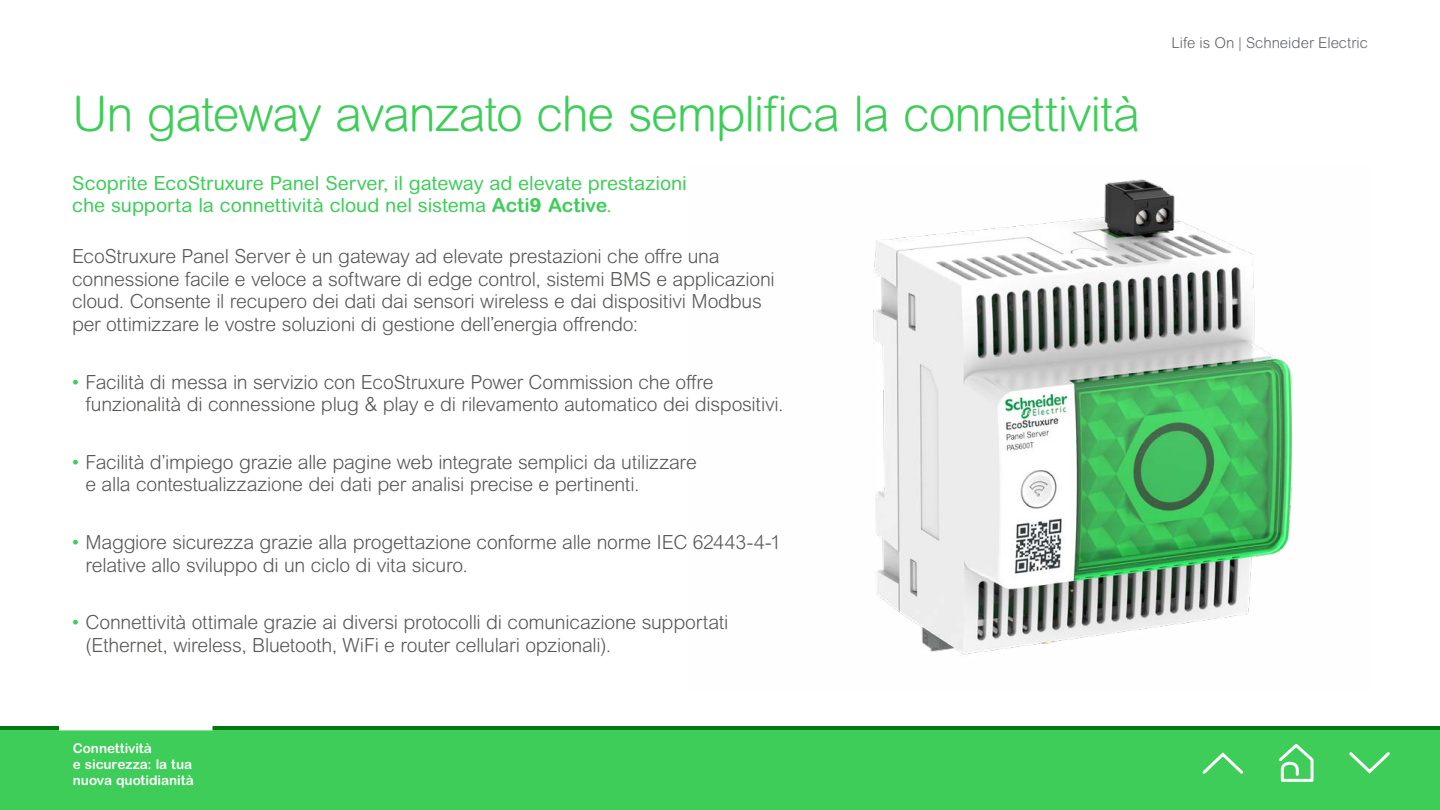
<style>
.page{position:relative;width:1440px;height:810px;background:#fff}
.page>*{position:absolute;margin:0;border:0;box-sizing:border-box;transform-origin:0 0}
.t1{font:300 48.75px "Arial Rounded MT Pro";letter-spacing:-.025em;color:#3dcd58}
.t2{font:300 19.5px/22.5px "Arial Rounded MT Pro";letter-spacing:-.015em;color:#575756}
.t3{font:19.5px/22.5px "Arial Rounded MT Pro";color:#3dcd58}
.t4{font:300 15px "Arial Rounded MT Pro";color:#626469}
.t5{font:700 13.5px/15.8px "Arial Rounded MT Pro";letter-spacing:-.005em;color:#fff}
.s1{font-weight:700}
.s2{font-weight:800}
.s3{font-weight:400;color:#3dcd58}
</style>
<div class="page">
<div style="left:0;top:726px;width:1440px;height:84px;background:#3dcd58"></div>
<svg style="left:1279px;top:744px;width:35px;height:38px"></svg>
<svg style="left:1202px;top:752px;width:42px;height:22px"></svg>
<svg style="left:1349px;top:752px;width:41px;height:22px"></svg>
<hr style="left:0;top:726px;width:1440px;height:4px;background:#007710">
<svg style="left:59px;top:726px;width:153px;height:4px"></svg>
<img style="left:873px;top:179px;width:419px;height:476px">
<h1 class="t1" style="left:73px;top:85px;width:1069px">Un gateway avanzato che semplifica la connettività</h1>
<p class="t3" style="left:72px;top:172px;width:616px">Scoprite EcoStruxure Panel Server, il gateway ad elevate prestazioni che supporta la connettività cloud nel sistema <span class="s1">Acti</span><span class="s2">9</span> <span class="s1">Active</span>.</p>
<p class="t2" style="left:72px;top:246px;width:704px">EcoStruxure Panel Server è un gateway ad elevate prestazioni che offre una connessione facile e veloce a software di edge control, sistemi BMS e applicazioni cloud. Consente il recupero dei dati dai sensori wireless e dai dispositivi Modbus per ottimizzare le vostre soluzioni di gestione dell’energia offrendo:</p>
<p class="t2" style="left:86px;top:371px;width:700px;text-indent:-13px"><span class="s3">•</span> Facilità di messa in servizio con EcoStruxure Power Commission che offre funzionalità di connessione plug &amp; play e di rilevamento automatico dei dispositivi.</p>
<p class="t2" style="left:86px;top:452px;width:613px;text-indent:-13px"><span class="s3">•</span> Facilità d’impiego grazie alle pagine web integrate semplici da utilizzare e alla contestualizzazione dei dati per analisi precise e pertinenti.</p>
<p class="t2" style="left:86px;top:532px;width:697px;text-indent:-13px"><span class="s3">•</span> Maggiore sicurezza grazie alla progettazione conforme alle norme IEC 62443-4-1 relative allo sviluppo di un ciclo di vita sicuro.</p>
<p class="t2" style="left:86px;top:612px;width:644px;text-indent:-13px"><span class="s3">•</span> Connettività ottimale grazie ai diversi protocolli di comunicazione supportati (Ethernet, wireless, Bluetooth, WiFi e router cellulari opzionali).</p>
<p class="t5" style="left:73px;top:741px;width:122px">Connettività<br>e sicurezza: la tua nuova quotidianità</p>
<p class="t4" style="left:1172px;top:34px;width:198px">Life is On | Schneider Electric</p>
</div>
